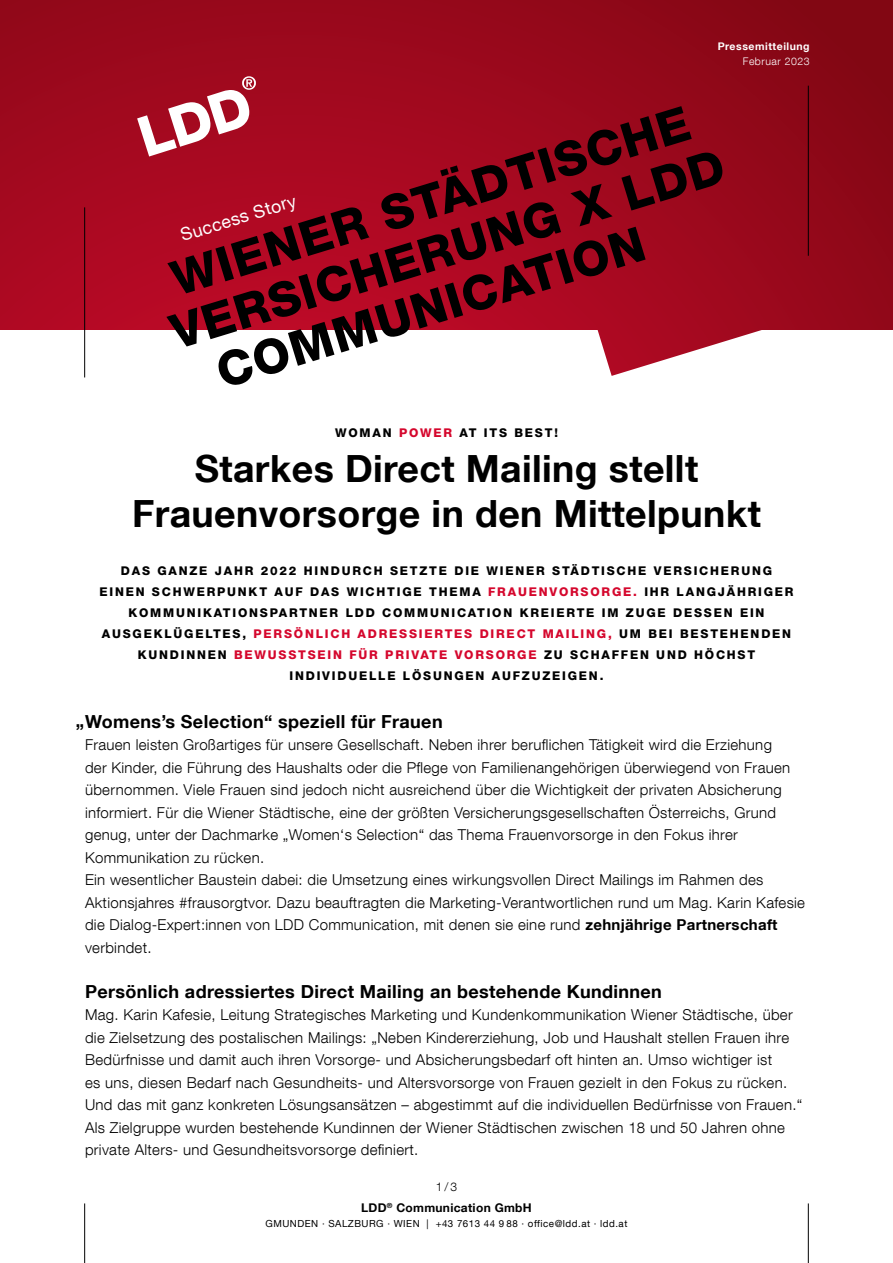
<style>
.page{position:relative;width:893px;height:1263px;background:#fff}
.page>*{position:absolute;margin:0;border:0;box-sizing:border-box;transform-origin:0 0}
.t1{font:800 48px "Helvetica Neue LT Com";color:#000}
.t2{font:700 37.5px/45px "Helvetica Neue LT Com";letter-spacing:.01em;color:#000;text-align:center}
.t3{font:700 18px "Helvetica Neue LT Com";letter-spacing:.02em;color:#000}
.t4{font:17.7px "Helvetica Neue LT Com";color:#fff}
.t5{font:300 15px/22.5px "Helvetica Neue LT Com";letter-spacing:.02em;color:#000}
.t6{font:800 12px/21px "Helvetica Neue LT Com";letter-spacing:.15em;color:#000;text-align:center}
.t7{font:700 12px "Helvetica Neue LT Com";letter-spacing:.025em;color:#000}
.t8{font:300 12px "Helvetica Neue LT Com";color:#000}
.t9{font:700 10.5px "Helvetica Neue LT Com";letter-spacing:.05em;color:#fff}
.t10{font:300 10.5px "Helvetica Neue LT Com";letter-spacing:.05em;color:#fff}
.t11{font:9.75px "Helvetica Neue LT Com";letter-spacing:.05em;color:#000}
.s1{color:#d5072d}
.s2{font-weight:700}
</style>
<div class="page">
<svg style="left:0;top:0;width:893px;height:376px;background:#ab2538"></svg>
<svg style="left:137px;top:76px;width:119px;height:81px"></svg>
<hr style="left:84px;top:207px;width:1px;height:170px;background:#000">
<hr style="left:808px;top:86px;width:1px;height:170px;background:#000">
<hr style="left:84px;top:1203px;width:1px;height:60px;background:#000">
<hr style="left:808px;top:1203px;width:1px;height:60px;background:#000">
<p class="t9" style="left:718px;top:39px;width:94px">Pressemitteilung</p>
<p class="t10" style="left:743px;top:55px;width:68px">Februar 2023</p>
<h1 class="t1" style="left:164px;top:252px;width:541px;rotate:-17deg">WIENER STÄDTISCHE</h1>
<h1 class="t1" style="left:164px;top:306px;width:578px;rotate:-17deg">VERSICHERUNG X LDD</h1>
<p class="t4" style="left:178px;top:224px;width:121px;rotate:-17deg">Success Story</p>
<h1 class="t1" style="left:209px;top:345px;width:447px;rotate:-17deg">COMMUNICATION</h1>
<p class="t6" style="left:335px;top:422px;width:224px">WOMAN <span class="s1">POWER</span> AT ITS BEST!</p>
<h2 class="t2" style="left:132px;top:445px;width:630px">Starkes Direct Mailing stellt<br>Frauenvorsorge in den Mittelpunkt</h2>
<p class="t6" style="left:99px;top:560px;width:696px">DAS GANZE JAHR 2022 HINDURCH SETZTE DIE WIENER STÄDTISCHE VERSICHERUNG EINEN SCHWERPUNKT AUF DAS WICHTIGE THEMA <span class="s1">FRAUENVORSORGE.</span> IHR LANGJÄHRIGER KOMMUNIKATIONSPARTNER LDD COMMUNICATION KREIERTE IM ZUGE DESSEN EIN AUSGEKLÜGELTES, <span class="s1">PERSÖNLICH ADRESSIERTES DIRECT MAILING,</span> UM BEI BESTEHENDEN KUNDINNEN <span class="s1">BEWUSSTSEIN FÜR PRIVATE VORSORGE</span> ZU SCHAFFEN UND HÖCHST INDIVIDUELLE LÖSUNGEN AUFZUZEIGEN.</p>
<p class="t3" style="left:76px;top:710px;width:368px">„Womens’s Selection“ speziell für Frauen</p>
<p class="t5" style="left:85px;top:733px;width:721px">Frauen leisten Großartiges für unsere Gesellschaft. Neben ihrer beruflichen Tätigkeit wird die Erziehung<br>der Kinder, die Führung des Haushalts oder die Pflege von Familienangehörigen überwiegend von Frauen übernommen. Viele Frauen sind jedoch nicht ausreichend über die Wichtigkeit der privaten Absicherung informiert. Für die Wiener Städtische, eine der größten Versicherungsgesellschaften Österreichs, Grund genug, unter der Dachmarke „Women‘s Selection“ das Thema Frauenvorsorge in den Fokus ihrer Kommunikation zu rücken.<br>Ein wesentlicher Baustein dabei: die Umsetzung eines wirkungsvollen Direct Mailings im Rahmen des Aktionsjahres #frausorgtvor. Dazu beauftragten die Marketing-Verantwortlichen rund um Mag. Karin Kafesie die Dialog-Expert:innen von LDD Communication, mit denen sie eine rund <span class="s2">zehnjährige Partnerschaft </span>verbindet.</p>
<p class="t3" style="left:85px;top:980px;width:578px">Persönlich adressiertes Direct Mailing an bestehende Kundinnen</p>
<p class="t5" style="left:85px;top:1003px;width:719px">Mag. Karin Kafesie, Leitung Strategisches Marketing und Kundenkommunikation Wiener Städtische, über die Zielsetzung des postalischen Mailings: „Neben Kindererziehung, Job und Haushalt stellen Frauen ihre Bedürfnisse und damit auch ihren Vorsorge- und Absicherungsbedarf oft hinten an. Umso wichtiger ist<br>es uns, diesen Bedarf nach Gesundheits- und Altersvorsorge von Frauen gezielt in den Fokus zu rücken.<br>Und das mit ganz konkreten Lösungsansätzen – abgestimmt auf die individuellen Bedürfnisse von Frauen.“ Als Zielgruppe wurden bestehende Kundinnen der Wiener Städtischen zwischen 18 und 50 Jahren ohne private Alters- und Gesundheitsvorsorge definiert.</p>
<p class="t8" style="left:436px;top:1179px;width:23px">1/3</p>
<p class="t7" style="left:361px;top:1200px;width:172px">LDD<sup>®</sup> Communication GmbH</p>
<p class="t11" style="left:266px;top:1217px;width:363px">GMUNDEN · SALZBURG · WIEN | +43 7613 44 9 88 · office@ldd.at · ldd.at</p>
</div>
